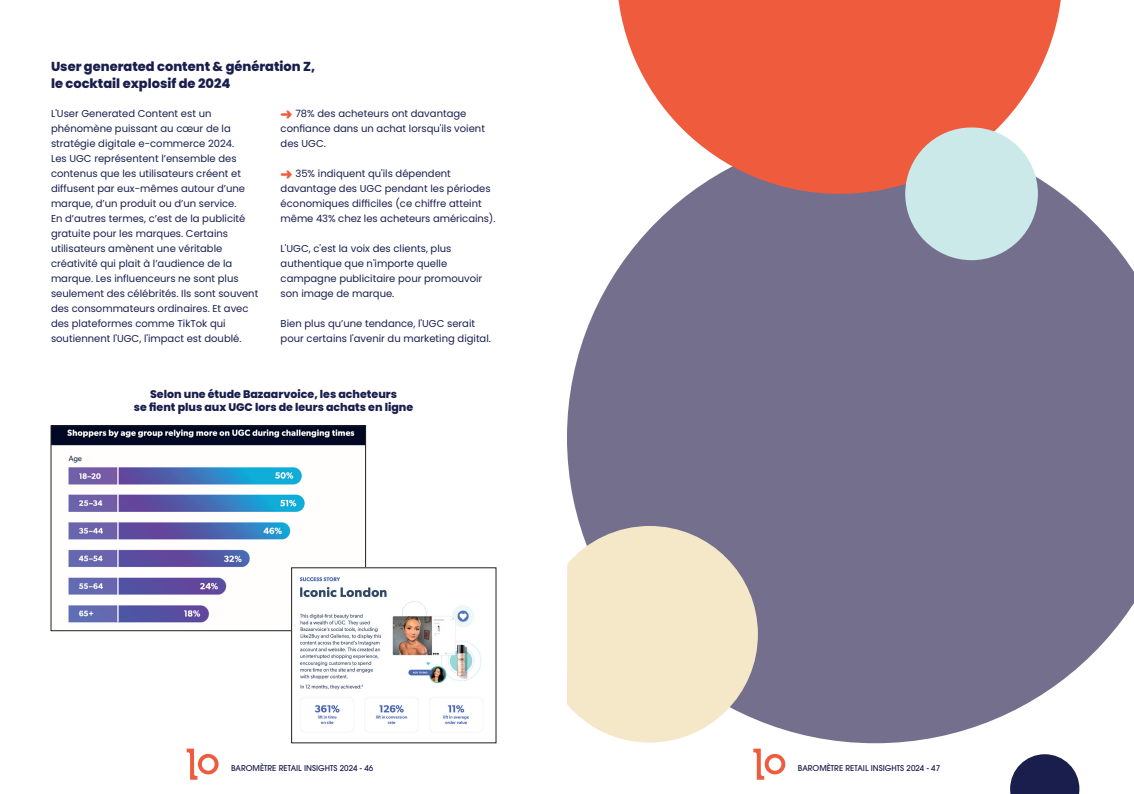
<style>
.page{position:relative;width:1134px;height:794px;background:#fff}
.page>*{position:absolute;margin:0;border:0;box-sizing:border-box;transform-origin:0 0}
.t1{font:800 13px/17px "Poppins";color:#191e4d}
.t2{font:800 11px/13.2px "Poppins";color:#191e4d;text-align:center}
.t3{font:10px/15px "Poppins";color:#191e4d}
.t4{font:500 8px "ITC Avant Garde Pro";color:#191e4d}
.s1{color:#ee5c3d}
</style>
<div class="page">
<svg style="left:753px;top:748px;width:32px;height:31px"></svg>
<svg style="left:187px;top:748px;width:32px;height:31px"></svg>
<img style="left:53px;top:428px;width:311px;height:195px">
<div style="left:51px;top:426px;width:315px;height:205px;border:1px solid #231f20"></div>
<div style="left:292px;top:568px;width:204px;height:175px;background:#fff"></div>
<img style="left:299px;top:577px;width:184px;height:155px">
<svg style="left:567px;top:194px;width:567px;height:549px;background:#7f7b97"></svg>
<svg style="left:618px;top:0;width:443px;height:194px;fill:#ee5c3d"></svg>
<div style="left:905px;top:127px;width:133px;height:133px;background:#cce9e9;border-radius:50%"></div>
<svg style="left:567px;top:526px;width:191px;height:216px;background:#e8dec7"></svg>
<svg style="left:1010px;top:754px;width:69px;height:40px"></svg>
<h1 class="t1" style="left:51px;top:58px;width:266px">User generated content &amp; génération Z, le cocktail explosif de 2024</h1>
<p class="t3" style="left:51px;top:106px;width:209px">L'User Generated Content est un phénomène puissant au cœur de la stratégie digitale e-commerce 2024.<br>Les UGC représentent l’ensemble des contenus que les utilisateurs créent et diffusent par eux-mêmes autour d’une marque, d’un produit ou d’un service.<br>En d’autres termes, c’est de la publicité gratuite pour les marques. Certains utilisateurs amènent une véritable créativité qui plait à l’audience de la marque. Les influenceurs ne sont plus seulement des célébrités. Ils sont souvent des consommateurs ordinaires. Et avec des plateformes comme TikTok qui soutiennent l'UGC, l'impact est doublé.</p>
<p class="t3" style="left:281px;top:106px;width:206px"><span class="s1">➜</span> 78% des acheteurs ont davantage confiance dans un achat lorsqu'ils voient des UGC.</p>
<p class="t3" style="left:281px;top:166px;width:216px"><span class="s1">➜</span> 35% indiquent qu'ils dépendent davantage des UGC pendant les périodes économiques difficiles (ce chiffre atteint même 43% chez les acheteurs américains).</p>
<p class="t3" style="left:281px;top:241px;width:203px">L'UGC, c'est la voix des clients, plus authentique que n'importe quelle campagne publicitaire pour promouvoir son image de marque.</p>
<p class="t3" style="left:281px;top:316px;width:212px">Bien plus qu’une tendance, l'UGC serait pour certains l'avenir du marketing digital.</p>
<p class="t2" style="left:134px;top:387px;width:281px">Selon une étude Bazaarvoice, les acheteurs<br>se fient plus aux UGC lors de leurs achats en ligne</p>
<p class="t4" style="left:231px;top:763px;width:144px">BAROMÈTRE RETAIL INSIGHTS 2024 - 46</p>
<p class="t4" style="left:798px;top:763px;width:144px">BAROMÈTRE RETAIL INSIGHTS 2024 - 47</p>
</div>
